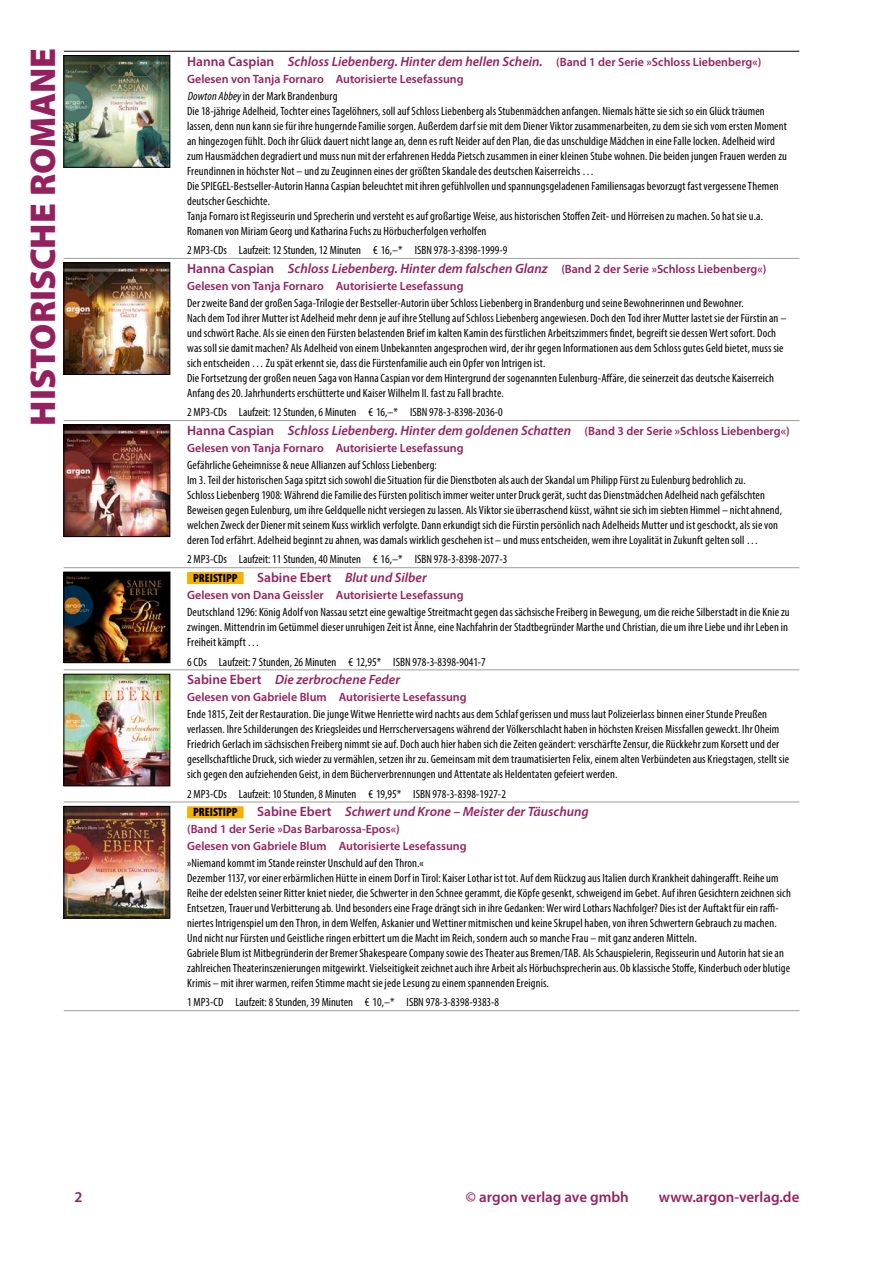
<style>
.page{position:relative;width:893px;height:1263px;background:#fff}
.page>*{position:absolute;margin:0;border:0;box-sizing:border-box;transform-origin:0 0}
.t1{font:900 36px "Myriad Pro";letter-spacing:-.005em;color:#94215e}
.t2{font:600 15px "Myriad Pro";color:#94215e}
.t3{font:italic 600 13.5px "Myriad Pro";color:#94215e}
.t4{font:condensed 12px/15px "Myriad Pro";letter-spacing:.01em;color:#000}
.t5{font:600 12px/17.1px "Myriad Pro";color:#94215e}
.t6{font:900 condensed 12px "Myriad Pro";color:#000}
.s1{font-style:normal}
.s2{font-style:normal;font-size:12px}
.s3{font-weight:400;font-style:italic;font-stretch:condensed;color:#000}
.s4{font-weight:400;font-stretch:condensed;color:#000}
</style>
<div class="page">
<hr style="left:64px;top:51px;width:106px;height:1px;background:#000">
<hr style="left:170px;top:51px;width:629px;height:1px;background:#000">
<hr style="left:64px;top:258px;width:106px;height:1px;background:#9d9d9c">
<hr style="left:170px;top:258px;width:629px;height:1px;background:#9d9d9c">
<hr style="left:64px;top:420px;width:106px;height:1px;background:#9d9d9c">
<hr style="left:170px;top:420px;width:629px;height:1px;background:#9d9d9c">
<hr style="left:64px;top:567px;width:106px;height:1px;background:#9d9d9c">
<hr style="left:170px;top:567px;width:629px;height:1px;background:#9d9d9c">
<hr style="left:64px;top:670px;width:106px;height:1px;background:#9d9d9c">
<hr style="left:170px;top:670px;width:629px;height:1px;background:#9d9d9c">
<hr style="left:64px;top:802px;width:106px;height:1px;background:#9d9d9c">
<hr style="left:170px;top:802px;width:629px;height:1px;background:#9d9d9c">
<hr style="left:64px;top:1010px;width:106px;height:1px;background:#9d9d9c">
<hr style="left:170px;top:1010px;width:629px;height:1px;background:#9d9d9c">
<img style="left:66px;top:57px;width:102px;height:108px">
<div style="left:64px;top:55px;width:106px;height:112px;border:1px solid #000"></div>
<img style="left:66px;top:265px;width:102px;height:108px">
<div style="left:64px;top:263px;width:106px;height:112px;border:1px solid #000"></div>
<img style="left:66px;top:427px;width:102px;height:108px">
<div style="left:64px;top:425px;width:106px;height:112px;border:1px solid #000"></div>
<img style="left:66px;top:574px;width:102px;height:87px">
<div style="left:64px;top:572px;width:106px;height:91px;border:1px solid #000"></div>
<div style="left:187px;top:572px;width:57px;height:12px;background:#f7b000"></div>
<img style="left:66px;top:676px;width:102px;height:108px">
<div style="left:64px;top:674px;width:106px;height:112px;border:1px solid #000"></div>
<img style="left:66px;top:808px;width:102px;height:108px">
<div style="left:64px;top:806px;width:106px;height:112px;border:1px solid #000"></div>
<div style="left:187px;top:806px;width:57px;height:12px;background:#f7b000"></div>
<h1 class="t1" style="left:19px;top:425px;width:379px;rotate:-90deg">HISTORISCHE ROMANE</h1>
<p class="t3" style="left:187px;top:52px;width:576px"><span class="s1">Hanna Caspian</span> Schloss Liebenberg. Hinter dem hellen Schein. <span class="s2">(Band 1 der Serie »Schloss Liebenberg«)</span></p>
<p class="t5" style="left:187px;top:70px;width:278px">Gelesen von Tanja Fornaro Autorisierte Lesefassung<br><span class="s3">Dowton Abbey</span><span class="s4">in der Mark Brandenburg</span></p>
<p class="t4" style="left:187px;top:103px;width:601px">Die 18-jährige Adelheid, Tochter eines Tagelöhners, soll auf Schloss Liebenberg als Stubenmädchen anfangen. Niemals hätte sie sich so ein Glück träumen lassen, denn nun kann sie für ihre hungernde Familie sorgen. Außerdem darf sie mit dem Diener Viktor zusammenarbeiten, zu dem sie sich vom ersten Moment an hingezogen fühlt. Doch ihr Glück dauert nicht lange an, denn es ruft Neider auf den Plan, die das unschuldige Mädchen in eine Falle locken. Adelheid wird zum Hausmädchen degradiert und muss nun mit der erfahrenen Hedda Pietsch zusammen in einer kleinen Stube wohnen. Die beiden jungen Frauen werden zu Freundinnen in höchster Not – und zu Zeuginnen eines der größten Skandale des deutschen Kaiserreichs …<br>Die SPIEGEL-Bestseller-Autorin Hanna Caspian beleuchtet mit ihren gefühlvollen und spannungsgeladenen Familiensagas bevorzugt fast vergessene Themen deutscher Geschichte.<br>Tanja Fornaro ist Regisseurin und Sprecherin und versteht es auf großartige Weise, aus historischen Stoffen Zeit- und Hörreisen zu machen. So hat sie u.a.<br>Romanen von Miriam Georg und Katharina Fuchs zu Hörbucherfolgen verholfen</p>
<p class="t4" style="left:187px;top:242px;width:322px">2 MP3-CDs Laufzeit: 12 Stunden, 12 Minuten € 16,–* ISBN 978‑3‑8398‑1999‑9</p>
<p class="t3" style="left:187px;top:260px;width:581px"><span class="s1">Hanna Caspian</span> Schloss Liebenberg. Hinter dem falschen Glanz <span class="s2">(Band 2 der Serie »Schloss Liebenberg«)</span></p>
<p class="t5" style="left:187px;top:277px;width:278px">Gelesen von Tanja Fornaro Autorisierte Lesefassung</p>
<p class="t4" style="left:187px;top:295px;width:601px">Der zweite Band der großen Saga-Trilogie der Bestseller-Autorin über Schloss Liebenberg in Brandenburg und seine Bewohnerinnen und Bewohner.<br>Nach dem Tod ihrer Mutter ist Adelheid mehr denn je auf ihre Stellung auf Schloss Liebenberg angewiesen. Doch den Tod ihrer Mutter lastet sie der Fürstin an – und schwört Rache. Als sie einen den Fürsten belastenden Brief im kalten Kamin des fürstlichen Arbeitszimmers findet, begreift sie dessen Wert sofort. Doch was soll sie damit machen? Als Adelheid von einem Unbekannten angesprochen wird, der ihr gegen Informationen aus dem Schloss gutes Geld bietet, muss sie sich entscheiden … Zu spät erkennt sie, dass die Fürstenfamilie auch ein Opfer von Intrigen ist.<br>Die Fortsetzung der großen neuen Saga von Hanna Caspian vor dem Hintergrund der sogenannten Eulenburg-Affäre, die seinerzeit das deutsche Kaiserreich Anfang des 20. Jahrhunderts erschütterte und Kaiser Wilhelm II. fast zu Fall brachte.</p>
<p class="t4" style="left:187px;top:405px;width:317px">2 MP3-CDs Laufzeit: 12 Stunden, 6 Minuten € 16,–* ISBN 978‑3‑8398‑2036‑0</p>
<p class="t3" style="left:187px;top:422px;width:604px"><span class="s1">Hanna Caspian</span> Schloss Liebenberg. Hinter dem goldenen Schatten <span class="s2">(Band 3 der Serie »Schloss Liebenberg«)</span></p>
<p class="t5" style="left:187px;top:439px;width:278px">Gelesen von Tanja Fornaro Autorisierte Lesefassung</p>
<p class="t4" style="left:187px;top:458px;width:596px">Gefährliche Geheimnisse &amp; neue Allianzen auf Schloss Liebenberg:<br>Im 3. Teil der historischen Saga spitzt sich sowohl die Situation für die Dienstboten als auch der Skandal um Philipp Fürst zu Eulenburg bedrohlich zu.<br>Schloss Liebenberg 1908: Während die Familie des Fürsten politisch immer weiter unter Druck gerät, sucht das Dienstmädchen Adelheid nach gefälschten Beweisen gegen Eulenburg, um ihre Geldquelle nicht versiegen zu lassen. Als Viktor sie überraschend küsst, wähnt sie sich im siebten Himmel – nicht ahnend, welchen Zweck der Diener mit seinem Kuss wirklich verfolgte. Dann erkundigt sich die Fürstin persönlich nach Adelheids Mutter und ist geschockt, als sie von deren Tod erfährt. Adelheid beginnt zu ahnen, was damals wirklich geschehen ist – und muss entscheiden, wem ihre Loyalität in Zukunft gelten soll …</p>
<p class="t4" style="left:187px;top:552px;width:322px">2 MP3-CDs Laufzeit: 11 Stunden, 40 Minuten € 16,–* ISBN 978‑3‑8398‑2077‑3</p>
<p class="t6" style="left:193px;top:570px;width:46px">PREISTIPP</p>
<p class="t3" style="left:257px;top:569px;width:171px"><span class="s1">Sabine Ebert</span> Blut und Silber</p>
<p class="t5" style="left:187px;top:586px;width:278px">Gelesen von Dana Geissler Autorisierte Lesefassung</p>
<p class="t4" style="left:187px;top:605px;width:604px">Deutschland 1296: König Adolf von Nassau setzt eine gewaltige Streitmacht gegen das sächsische Freiberg in Bewegung, um die reiche Silberstadt in die Knie zu zwingen. Mittendrin im Getümmel dieser unruhigen Zeit ist Änne, eine Nachfahrin der Stadtbegründer Marthe und Christian, die um ihre Liebe und ihr Leben in<br>Freiheit kämpft …</p>
<p class="t4" style="left:187px;top:654px;width:300px">6 CDs Laufzeit: 7 Stunden, 26 Minuten € 12,95* ISBN 978‑3‑8398‑9041‑7</p>
<p class="t3" style="left:187px;top:671px;width:214px"><span class="s1">Sabine Ebert</span> Die zerbrochene Feder</p>
<p class="t5" style="left:187px;top:688px;width:281px">Gelesen von Gabriele Blum Autorisierte Lesefassung</p>
<p class="t4" style="left:187px;top:707px;width:603px">Ende 1815, Zeit der Restauration. Die junge Witwe Henriette wird nachts aus dem Schlaf gerissen und muss laut Polizeierlass binnen einer Stunde Preußen verlassen. Ihre Schilderungen des Kriegsleides und Herrscherversagens während der Völkerschlacht haben in höchsten Kreisen Missfallen geweckt. Ihr Oheim Friedrich Gerlach im sächsischen Freiberg nimmt sie auf. Doch auch hier haben sich die Zeiten geändert: verschärfte Zensur, die Rückkehr zum Korsett und der gesellschaftliche Druck, sich wieder zu vermählen, setzen ihr zu. Gemeinsam mit dem traumatisierten Felix, einem alten Verbündeten aus Kriegstagen, stellt sie sich gegen den aufziehenden Geist, in dem Bücherverbrennungen und Attentate als Heldentaten gefeiert werden.</p>
<p class="t4" style="left:187px;top:786px;width:320px">2 MP3-CDs Laufzeit: 10 Stunden, 8 Minuten € 19,95* ISBN 978‑3‑8398‑1927‑2</p>
<p class="t6" style="left:193px;top:805px;width:46px">PREISTIPP</p>
<p class="t3" style="left:257px;top:803px;width:333px"><span class="s1">Sabine Ebert</span> Schwert und Krone – Meister der Täuschung</p>
<p class="t5" style="left:187px;top:820px;width:281px">(Band 1 der Serie »Das Barbarossa-Epos«)<br>Gelesen von Gabriele Blum Autorisierte Lesefassung</p>
<p class="t4" style="left:187px;top:855px;width:605px">»Niemand kommt im Stande reinster Unschuld auf den Thron.«<br>Dezember 1137, vor einer erbärmlichen Hütte in einem Dorf in Tirol: Kaiser Lothar ist tot. Auf dem Rückzug aus Italien durch Krankheit dahingerafft. Reihe um Reihe der edelsten seiner Ritter kniet nieder, die Schwerter in den Schnee gerammt, die Köpfe gesenkt, schweigend im Gebet. Auf ihren Gesichtern zeichnen sich Entsetzen, Trauer und Verbitterung ab. Und besonders eine Frage drängt sich in ihre Gedanken: Wer wird Lothars Nachfolger? Dies ist der Auftakt für ein raffi&shy;niertes Intrigenspiel um den Thron, in dem Welfen, Askanier und Wettiner mitmischen und keine Skrupel haben, von ihren Schwertern Gebrauch zu machen.<br>Und nicht nur Fürsten und Geistliche ringen erbittert um die Macht im Reich, sondern auch so manche Frau – mit ganz anderen Mitteln.<br>Gabriele Blum ist Mitbegründerin der Bremer Shakespeare Company sowie des Theater aus Bremen/TAB. Als Schauspielerin, Regisseurin und Autorin hat sie an zahlreichen Theaterinszenierungen mitgewirkt. Vielseitigkeit zeichnet auch ihre Arbeit als Hörbuchsprecherin aus. Ob klassische Stoffe, Kinderbuch oder blutige Krimis – mit ihrer warmen, reifen Stimme macht sie jede Lesung zu einem spannenden Ereignis.</p>
<p class="t4" style="left:187px;top:995px;width:314px">1 MP3-CD Laufzeit: 8 Stunden, 39 Minuten € 10,–* ISBN 978‑3‑8398‑9383‑8</p>
<p class="t2" style="left:74px;top:1187px;width:10px">2</p>
<p class="t2" style="left:466px;top:1187px;width:164px">© argon verlag ave gmbh</p>
<p class="t2" style="left:659px;top:1187px;width:142px">www.argon-verlag.de</p>
</div>
